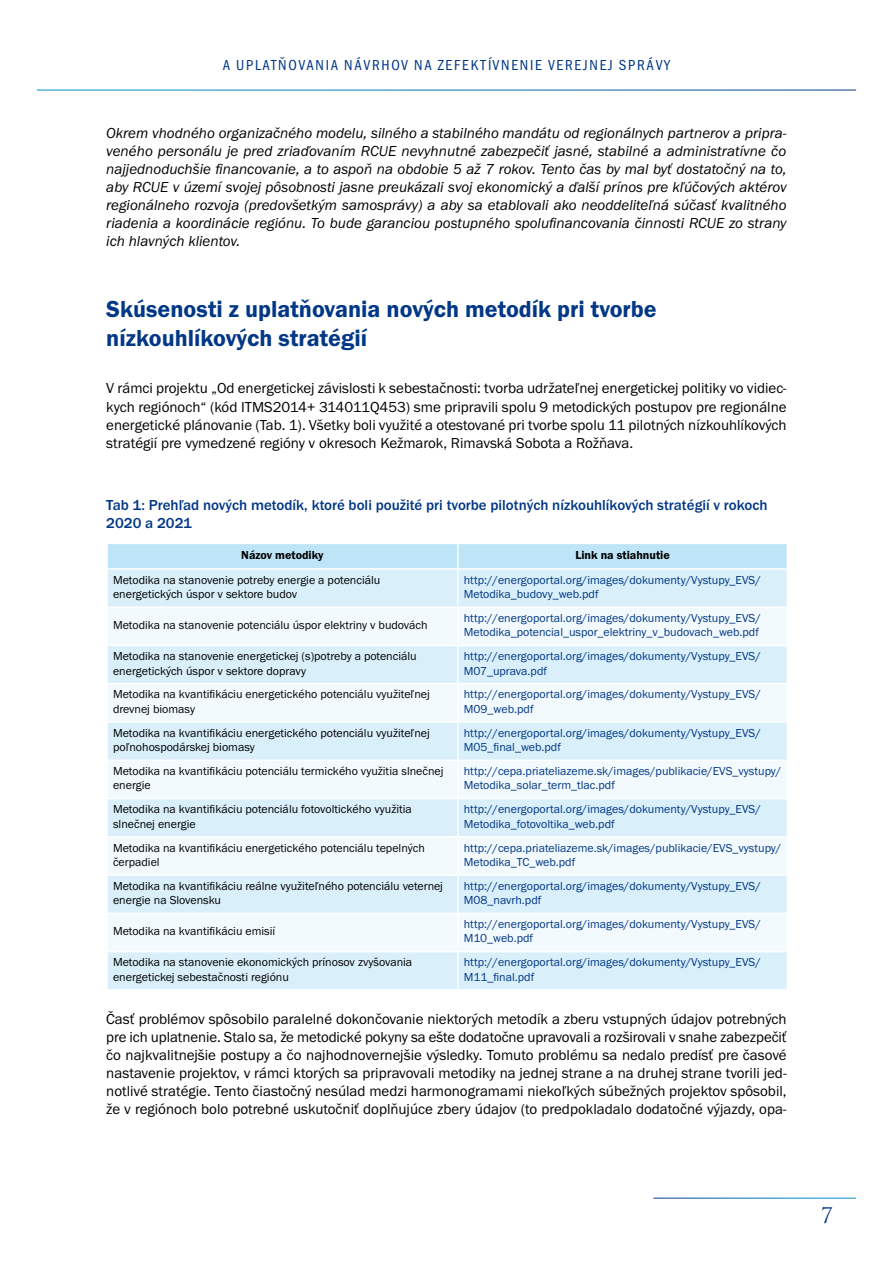
<style>
.page{position:relative;width:893px;height:1263px;background:#fff}
.page>*{position:absolute;margin:0;border:0;box-sizing:border-box;transform-origin:0 0}
.t1{font:24px/28.8px "Franklin Got Itc TOT Dem";color:#003786}
.t2{font:21px "Trajan Pro";color:#003786}
.t3{font:15px/18px "Franklin Got Itc TOT Boo";color:#000;text-align:justify}
.t4{font:15px/18px "Franklin Got Itc TOT Boo Ita";color:#000;text-align:justify}
.t5{font:500 15px/18px "Franklin Got Itc TOT";color:#003786}
.t6{font:15px "Franklin Got Itc TOT Boo Con";letter-spacing:.115em;color:#003786}
.t7{font:12px/14.4px "Franklin Got Itc TOT Boo";color:#003786}
.t8{font:12px/14.4px "Franklin Got Itc TOT Boo";color:#000}
.t9{font:12px "Franklin Got Itc TOT Dem";color:#000}
</style>
<div class="page">
<div style="left:108px;top:570px;width:679px;height:419px;background:#d9effa"></div>
<svg style="left:108px;top:608px;width:679px;height:343px;fill:#f3fafd"></svg>
<div style="left:107px;top:544px;width:680px;height:24px;background:#bde4f7"></div>
<hr style="left:457px;top:570px;width:2px;height:36px;background:#fff">
<hr style="left:106px;top:606px;width:352px;height:2px;background:#fff">
<hr style="left:458px;top:606px;width:330px;height:2px;background:#fff">
<hr style="left:457px;top:608px;width:2px;height:37px;background:#fff">
<hr style="left:106px;top:645px;width:352px;height:1px;background:#fff">
<hr style="left:458px;top:645px;width:330px;height:1px;background:#fff">
<hr style="left:457px;top:646px;width:2px;height:37px;background:#fff">
<hr style="left:106px;top:683px;width:352px;height:1px;background:#fff">
<hr style="left:458px;top:683px;width:330px;height:1px;background:#fff">
<hr style="left:457px;top:684px;width:2px;height:37px;background:#fff">
<hr style="left:106px;top:721px;width:352px;height:2px;background:#fff">
<hr style="left:458px;top:721px;width:330px;height:2px;background:#fff">
<hr style="left:457px;top:723px;width:2px;height:36px;background:#fff">
<hr style="left:106px;top:759px;width:352px;height:2px;background:#fff">
<hr style="left:458px;top:759px;width:330px;height:2px;background:#fff">
<hr style="left:457px;top:761px;width:2px;height:37px;background:#fff">
<hr style="left:106px;top:798px;width:352px;height:1px;background:#fff">
<hr style="left:458px;top:798px;width:330px;height:1px;background:#fff">
<hr style="left:457px;top:799px;width:2px;height:37px;background:#fff">
<hr style="left:106px;top:836px;width:352px;height:1px;background:#fff">
<hr style="left:458px;top:836px;width:330px;height:1px;background:#fff">
<hr style="left:457px;top:837px;width:2px;height:37px;background:#fff">
<hr style="left:106px;top:874px;width:352px;height:2px;background:#fff">
<hr style="left:458px;top:874px;width:330px;height:2px;background:#fff">
<hr style="left:457px;top:876px;width:2px;height:37px;background:#fff">
<hr style="left:106px;top:913px;width:352px;height:1px;background:#fff">
<hr style="left:458px;top:913px;width:330px;height:1px;background:#fff">
<hr style="left:457px;top:914px;width:2px;height:37px;background:#fff">
<hr style="left:106px;top:951px;width:352px;height:1px;background:#fff">
<hr style="left:458px;top:951px;width:330px;height:1px;background:#fff">
<hr style="left:457px;top:952px;width:2px;height:37px;background:#fff">
<p class="t6" style="left:223px;top:56px;width:449px">A UPLATŇOVANIA NÁVRHOV NA ZEFEKTÍVNENIE VEREJNEJ SPRÁVY</p>
<p class="t4" style="left:106px;top:124px;width:682px">Okrem vhodného organizačného modelu, silného a stabilného mandátu od regionálnych partnerov a pripra&shy;veného personálu je pred zriaďovaním RCUE nevyhnutné zabezpečiť jasné, stabilné a administratívne čo najjednoduchšie financovanie, a to aspoň na obdobie 5 až 7 rokov. Tento čas by mal byť dostatočný na to, aby RCUE v území svojej pôsobnosti jasne preukázali svoj ekonomický a ďalší prínos pre kľúčových aktérov regionálneho rozvoja (predovšetkým samosprávy) a aby sa etablovali ako neoddeliteľná súčasť kvalitného riadenia a koordinácie regiónu. To bude garanciou postupného spolufinancovania činnosti RCUE zo strany ich hlavných klientov.</p>
<h1 class="t1" style="left:106px;top:295px;width:552px">Skúsenosti z uplatňovania nových metodík pri tvorbe nízkouhlíkových stratégií</h1>
<p class="t3" style="left:106px;top:380px;width:682px">V rámci projektu „Od energetickej závislosti k sebestačnosti: tvorba udržateľnej energetickej politiky vo vidiec&shy;kych regiónoch“ (kód ITMS2014+ 314011Q453) sme pripravili spolu 9 metodických postupov pre regionálne energetické plánovanie (Tab. 1). Všetky boli využité a otestované pri tvorbe spolu 11 pilotných nízkouhlíkových stratégií pre vymedzené regióny v okresoch Kežmarok, Rimavská Sobota a Rožňava.</p>
<p class="t5" style="left:106px;top:496px;width:663px">Tab 1: Prehľad nových metodík, ktoré boli použité pri tvorbe pilotných nízkouhlíkových stratégií v rokoch<br>2020 a 2021</p>
<p class="t9" style="left:241px;top:548px;width:84px">Názov metodiky</p>
<p class="t9" style="left:575px;top:548px;width:96px">Link na stiahnutie</p>
<p class="t8" style="left:113px;top:572px;width:269px">Metodika na stanovenie potreby energie a potenciálu energetických úspor v sektore budov</p>
<p class="t7" style="left:464px;top:572px;width:299px">http://energoportal.org/images/dokumenty/Vystupy_EVS/<br>Metodika_budovy_web.pdf</p>
<p class="t8" style="left:113px;top:618px;width:316px">Metodika na stanovenie potenciálu úspor elektriny v budovách</p>
<p class="t7" style="left:464px;top:611px;width:299px">http://energoportal.org/images/dokumenty/Vystupy_EVS/<br>Metodika_potencial_uspor_elektriny_v_budovach_web.pdf</p>
<p class="t8" style="left:113px;top:649px;width:305px">Metodika na stanovenie energetickej (s)potreby a potenciálu energetických úspor v sektore dopravy</p>
<p class="t7" style="left:464px;top:649px;width:299px">http://energoportal.org/images/dokumenty/Vystupy_EVS/<br>M07_uprava.pdf</p>
<p class="t8" style="left:113px;top:687px;width:318px">Metodika na kvantifikáciu energetického potenciálu využiteľnej drevnej biomasy</p>
<p class="t7" style="left:464px;top:687px;width:299px">http://energoportal.org/images/dokumenty/Vystupy_EVS/<br>M09_web.pdf</p>
<p class="t8" style="left:113px;top:726px;width:318px">Metodika na kvantifikáciu energetického potenciálu využiteľnej poľnohospodárskej biomasy</p>
<p class="t7" style="left:464px;top:726px;width:299px">http://energoportal.org/images/dokumenty/Vystupy_EVS/<br>M05_final_web.pdf</p>
<p class="t8" style="left:113px;top:764px;width:332px">Metodika na kvantifikáciu potenciálu termického využitia slnečnej energie</p>
<p class="t7" style="left:464px;top:764px;width:319px">http://cepa.priateliazeme.sk/images/publikacie/EVS_vystupy/<br>Metodika_solar_term_tlac.pdf</p>
<p class="t8" style="left:113px;top:802px;width:300px">Metodika na kvantifikáciu potenciálu fotovoltického využitia slnečnej energie</p>
<p class="t7" style="left:464px;top:802px;width:299px">http://energoportal.org/images/dokumenty/Vystupy_EVS/<br>Metodika_fotovoltika_web.pdf</p>
<p class="t8" style="left:113px;top:840px;width:313px">Metodika na kvantifikáciu energetického potenciálu tepelných čerpadiel</p>
<p class="t7" style="left:464px;top:840px;width:319px">http://cepa.priateliazeme.sk/images/publikacie/EVS_vystupy/<br>Metodika_TC_web.pdf</p>
<p class="t8" style="left:113px;top:879px;width:331px">Metodika na kvantifikáciu reálne využiteľného potenciálu veternej energie na Slovensku</p>
<p class="t7" style="left:464px;top:879px;width:299px">http://energoportal.org/images/dokumenty/Vystupy_EVS/<br>M08_navrh.pdf</p>
<p class="t8" style="left:113px;top:924px;width:164px">Metodika na kvantifikáciu emisií</p>
<p class="t7" style="left:464px;top:917px;width:299px">http://energoportal.org/images/dokumenty/Vystupy_EVS/<br>M10_web.pdf</p>
<p class="t8" style="left:113px;top:955px;width:301px">Metodika na stanovenie ekonomických prínosov zvyšovania energetickej sebestačnosti regiónu</p>
<p class="t7" style="left:464px;top:955px;width:299px">http://energoportal.org/images/dokumenty/Vystupy_EVS/<br>M11_final.pdf</p>
<p class="t3" style="left:106px;top:1010px;width:682px">Časť problémov spôsobilo paralelné dokončovanie niektorých metodík a zberu vstupných údajov potrebných pre ich uplatnenie. Stalo sa, že metodické pokyny sa ešte dodatočne upravovali a rozširovali v snahe zabezpečiť čo najkvalitnejšie postupy a čo najhodnovernejšie výsledky. Tomuto problému sa nedalo predísť pre časové nastavenie projektov, v rámci ktorých sa pripravovali metodiky na jednej strane a na druhej strane tvorili jed&shy;notlivé stratégie. Tento čiastočný nesúlad medzi harmonogramami niekoľkých súbežných projektov spôsobil, že v regiónoch bolo potrebné uskutočniť doplňujúce zbery údajov (to predpokladalo dodatočné výjazdy, opa-</p>
<h2 class="t2" style="left:821px;top:1202px;width:13px">7</h2>
</div>
